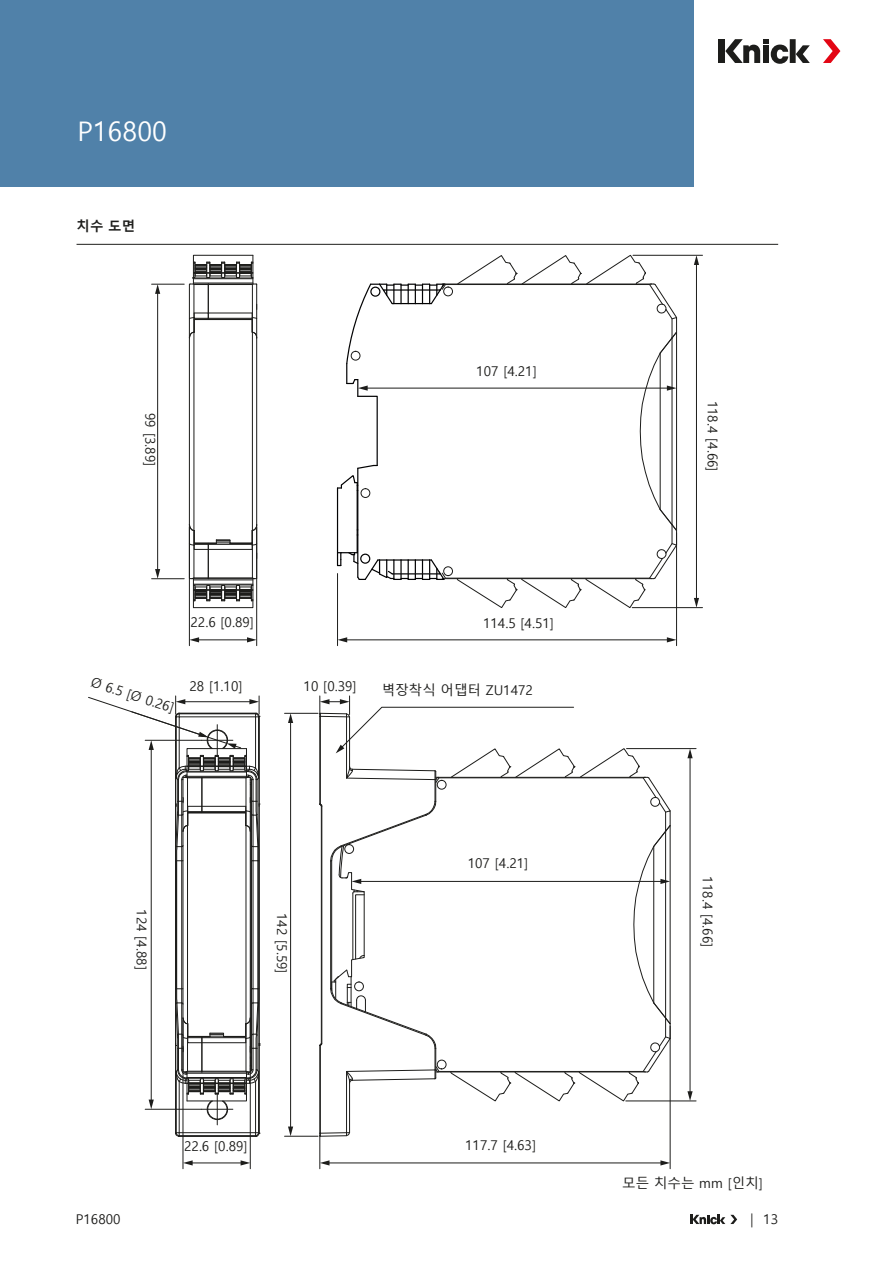
<style>
.page{position:relative;width:893px;height:1263px;background:#fff}
.page>*{position:absolute;margin:0;border:0;box-sizing:border-box;transform-origin:0 0}
.Headline{font:27px "Malgun Gothic";color:#fff}
.Beschriftungen{font:13.5px "Malgun Gothic";color:#1d1d1b}
.Text{font:13.5px "Malgun Gothic";color:#1d1d1b}
.Tabelle_Headline{font:700 13.5px "Malgun Gothic";color:#1d1d1b}
</style>
<div class="page">
<hr style="left:194px;top:545px;width:1px;height:33px;background:#1d1d1b">
<hr style="left:194px;top:332px;width:1px;height:198px;background:#1d1d1b">
<hr style="left:252px;top:332px;width:1px;height:198px;background:#1d1d1b">
<hr style="left:189px;top:338px;width:1px;height:187px;background:#1d1d1b">
<hr style="left:256px;top:338px;width:1px;height:187px;background:#1d1d1b">
<hr style="left:208px;top:543px;width:1px;height:36px;background:#1d1d1b">
<hr style="left:252px;top:545px;width:1px;height:33px;background:#1d1d1b">
<svg style="left:188px;top:523px;width:70px;height:35px"></svg>
<svg style="left:188px;top:254px;width:70px;height:85px"></svg>
<svg style="left:188px;top:576px;width:70px;height:33px"></svg>
<hr style="left:696px;top:263px;width:1px;height:337px;background:#1d1d1b">
<svg style="left:694px;top:256px;width:5px;height:9px"></svg>
<svg style="left:694px;top:598px;width:5px;height:9px"></svg>
<hr style="left:633px;top:255px;width:69px;height:1px;background:#1d1d1b">
<hr style="left:632px;top:607px;width:70px;height:1px;background:#1d1d1b">
<hr style="left:345px;top:639px;width:324px;height:1px;background:#1d1d1b">
<svg style="left:667px;top:637px;width:9px;height:5px"></svg>
<svg style="left:338px;top:637px;width:9px;height:5px"></svg>
<hr style="left:337px;top:573px;width:1px;height:73px;background:#1d1d1b">
<hr style="left:676px;top:533px;width:1px;height:113px;background:#1d1d1b">
<hr style="left:157px;top:292px;width:1px;height:279px;background:#1d1d1b">
<svg style="left:155px;top:285px;width:5px;height:9px"></svg>
<svg style="left:155px;top:569px;width:5px;height:9px"></svg>
<hr style="left:152px;top:284px;width:32px;height:1px;background:#1d1d1b">
<hr style="left:152px;top:578px;width:32px;height:1px;background:#1d1d1b">
<hr style="left:197px;top:639px;width:52px;height:1px;background:#1d1d1b">
<svg style="left:247px;top:637px;width:9px;height:5px"></svg>
<svg style="left:190px;top:637px;width:9px;height:5px"></svg>
<hr style="left:256px;top:527px;width:1px;height:119px;background:#1d1d1b">
<hr style="left:189px;top:527px;width:1px;height:119px;background:#1d1d1b">
<svg style="left:337px;top:254px;width:341px;height:355px"></svg>
<div style="left:320px;top:1045px;width:1px;height:88px;border:1px solid #1d1d1b"></div>
<hr style="left:319px;top:1045px;width:1px;height:88px;background:#1d1d1b">
<hr style="left:349px;top:1081px;width:1px;height:52px;background:#1d1d1b">
<hr style="left:346px;top:1071px;width:1px;height:62px;background:#1d1d1b">
<svg style="left:319px;top:1131px;width:31px;height:6px"></svg>
<hr style="left:175px;top:1045px;width:1px;height:88px;background:#1d1d1b">
<hr style="left:259px;top:1045px;width:1px;height:88px;background:#1d1d1b">
<hr style="left:258px;top:1071px;width:1px;height:62px;background:#1d1d1b">
<hr style="left:176px;top:1071px;width:1px;height:62px;background:#1d1d1b">
<svg style="left:175px;top:1132px;width:85px;height:5px"></svg>
<hr style="left:690px;top:756px;width:1px;height:337px;background:#1d1d1b">
<svg style="left:687px;top:749px;width:6px;height:9px"></svg>
<svg style="left:687px;top:1091px;width:6px;height:10px"></svg>
<hr style="left:626px;top:748px;width:70px;height:1px;background:#1d1d1b">
<hr style="left:626px;top:1101px;width:70px;height:1px;background:#1d1d1b">
<hr style="left:328px;top:1162px;width:334px;height:1px;background:#1d1d1b">
<svg style="left:660px;top:1160px;width:10px;height:5px"></svg>
<svg style="left:321px;top:1160px;width:8px;height:5px"></svg>
<hr style="left:320px;top:1135px;width:1px;height:34px;background:#1d1d1b">
<hr style="left:670px;top:1026px;width:1px;height:143px;background:#1d1d1b">
<hr style="left:290px;top:721px;width:1px;height:407px;background:#1d1d1b">
<svg style="left:288px;top:714px;width:5px;height:9px"></svg>
<svg style="left:288px;top:1126px;width:5px;height:10px"></svg>
<hr style="left:285px;top:713px;width:33px;height:1px;background:#1d1d1b">
<hr style="left:285px;top:1136px;width:33px;height:1px;background:#1d1d1b">
<hr style="left:191px;top:1162px;width:51px;height:1px;background:#1d1d1b">
<svg style="left:241px;top:1160px;width:9px;height:5px"></svg>
<svg style="left:184px;top:1160px;width:9px;height:5px"></svg>
<hr style="left:250px;top:1020px;width:1px;height:149px;background:#1d1d1b">
<hr style="left:183px;top:1020px;width:1px;height:149px;background:#1d1d1b">
<hr style="left:217px;top:1093px;width:1px;height:32px;background:#1d1d1b">
<svg style="left:88px;top:696px;width:173px;height:424px"></svg>
<svg style="left:318px;top:696px;width:354px;height:406px"></svg>
<div style="left:0;top:0;width:693px;height:187px;background:#5081a9"></div>
<div style="left:719px;top:39px;width:6px;height:24px;background:#1d1d1b"></div>
<div style="left:790px;top:39px;width:6px;height:24px;background:#1d1d1b"></div>
<svg style="left:796px;top:45px;width:14px;height:18px"></svg>
<svg style="left:725px;top:39px;width:63px;height:25px"></svg>
<svg style="left:823px;top:39px;width:17px;height:24px"></svg>
<svg style="left:690px;top:1215px;width:47px;height:9px"></svg>
<hr style="left:77px;top:244px;width:701px;height:1px;background:#1d1d1b">
<p class="Headline" style="left:77px;top:116px;width:91px">P16800</p>
<p class="Tabelle_Headline" style="left:77px;top:218px;width:60px">치수 도면</p>
<p class="Beschriftungen" style="left:158px;top:413px;width:55px;rotate:90deg">99 [3.89]</p>
<p class="Beschriftungen" style="left:476px;top:363px;width:62px">107 [4.21]</p>
<p class="Beschriftungen" style="left:190px;top:614px;width:65px">22.6 [0.89]</p>
<p class="Beschriftungen" style="left:483px;top:615px;width:72px">114.5 [4.51]</p>
<p class="Beschriftungen" style="left:94px;top:674px;width:88px;rotate:18deg">Ø 6.5 [Ø 0.26]</p>
<p class="Beschriftungen" style="left:189px;top:678px;width:55px">28 [1.10]</p>
<p class="Beschriftungen" style="left:304px;top:678px;width:55px">10 [0.39]</p>
<p class="Beschriftungen" style="left:382px;top:682px;width:153px">벽장착식 어댑터 ZU1472</p>
<p class="Beschriftungen" style="left:149px;top:909px;width:62px;rotate:90deg">124 [4.88]</p>
<p class="Beschriftungen" style="left:290px;top:913px;width:62px;rotate:90deg">142 [5.59]</p>
<p class="Beschriftungen" style="left:468px;top:856px;width:62px">107 [4.21]</p>
<p class="Beschriftungen" style="left:184px;top:1138px;width:65px">22.6 [0.89]</p>
<p class="Beschriftungen" style="left:465px;top:1138px;width:72px">117.7 [4.63]</p>
<p class="Beschriftungen" style="left:720px;top:401px;width:72px;rotate:90deg">118.4 [4.66]</p>
<p class="Beschriftungen" style="left:715px;top:876px;width:72px;rotate:90deg">118.4 [4.66]</p>
<p class="Text" style="left:622px;top:1175px;width:142px">모든 치수는 mm [인치]</p>
<p class="Beschriftungen" style="left:76px;top:1212px;width:46px">P16800</p>
<p class="Beschriftungen" style="left:751px;top:1212px;width:29px">| 13</p>
</div>
